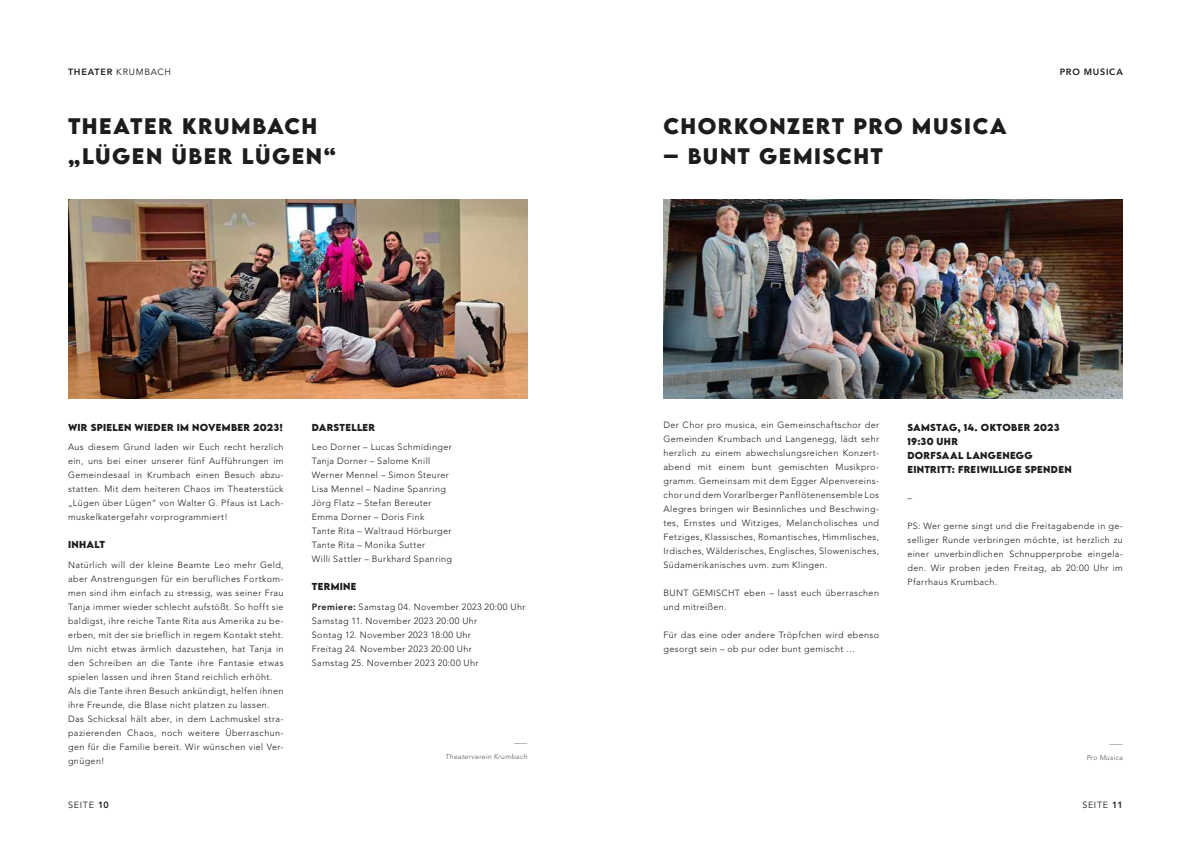
<style>
.page{position:relative;width:1191px;height:842px;background:#fff}
.page>*{position:absolute;margin:0;border:0;box-sizing:border-box;transform-origin:0 0}
.t1{font:700 20px/30px "LEMONMILK";letter-spacing:.07em;color:#1d1d1b}
.t2{font:300 9px/14px "Avenir LT Std";letter-spacing:.04em;color:#1d1d1b}
.t3{font:700 9px/14px "LEMONMILK";letter-spacing:.03em;color:#1d1d1b}
.t4{font:9px "Avenir LT Std";letter-spacing:.08em;color:#1d1d1b}
.t5{font:800 9px "Avenir LT Std";letter-spacing:.08em;color:#1d1d1b}
.t6{font:italic 300 7px "Avenir LT Std";letter-spacing:.04em;color:#575756}
.t7{font:300 7px "Avenir LT Std";color:#575756}
.s1{font-weight:800}
</style>
<div class="page">
<img style="left:68px;top:200px;width:459px;height:198px">
<img style="left:663px;top:200px;width:460px;height:198px">
<p class="t4" style="left:68px;top:67px;width:104px"><span class="s1">THEATER</span> KRUMBACH</p>
<h1 class="t1" style="left:68px;top:112px;width:269px">THEATER KRUMBACH „LÜGEN ÜBER LÜGEN“</h1>
<p class="t3" style="left:68px;top:420px;width:216px">WIR SPIELEN WIEDER IM NOVEMBER 2023!</p>
<p class="t2" style="left:68px;top:440px;width:217px;text-align:justify">Aus diesem Grund laden wir Euch recht herzlich ein, uns bei einer unserer fünf Aufführungen im Gemeindesaal in Krumbach einen Besuch abzu&shy;statten. Mit dem heiteren Chaos im Theaterstück „Lügen über Lügen“ von Walter G. Pfaus ist Lach&shy;muskelkatergefahr vorprogrammiert!</p>
<p class="t3" style="left:68px;top:538px;width:39px">INHALT</p>
<p class="t2" style="left:68px;top:558px;width:217px">Natürlich will der kleine Beamte Leo mehr Geld, aber Anstrengungen für ein berufliches Fortkom&shy;men sind ihm einfach zu stressig, was seiner Frau Tanja immer wieder schlecht aufstößt. So hofft sie baldigst, ihre reiche Tante Rita aus Amerika zu be&shy;erben, mit der sie brieflich in regem Kontakt steht.<br>Um nicht etwas ärmlich dazustehen, hat Tanja in den Schreiben an die Tante ihre Fantasie etwas spielen lassen und ihren Stand reichlich erhöht.<br>Als die Tante ihren Besuch ankündigt, helfen ihnen ihre Freunde, die Blase nicht platzen zu lassen.<br>Das Schicksal hält aber, in dem Lachmuskel stra&shy;pazierenden Chaos, noch weitere Überraschun&shy;gen für die Familie bereit. Wir wünschen viel Ver&shy;gnügen!</p>
<p class="t3" style="left:312px;top:420px;width:65px">DARSTELLER</p>
<p class="t2" style="left:312px;top:440px;width:142px">Leo Dorner – Lucas Schmidinger<br>Tanja Dorner – Salome Knill<br>Werner Mennel – Simon Steurer<br>Lisa Mennel – Nadine Spanring<br>Jörg Flatz – Stefan Bereuter<br>Emma Dorner – Doris Fink<br>Tante Rita – Waltraud Hörburger<br>Tante Rita – Monika Sutter<br>Willi Sattler – Burkhard Spanring</p>
<p class="t3" style="left:312px;top:580px;width:46px">TERMINE</p>
<p class="t2" style="left:312px;top:600px;width:215px"><span class="s1">Premiere:</span> Samstag 04. November 2023 20:00 Uhr Samstag 11. November 2023 20:00 Uhr<br>Sontag 12. November 2023 18:00 Uhr<br>Freitag 24. November 2023 20:00 Uhr<br>Samstag 25. November 2023 20:00 Uhr</p>
<p class="t7" style="left:514px;top:739px;width:15px">––––</p>
<p class="t6" style="left:445px;top:753px;width:84px">Theaterverein Krumbach</p>
<h1 class="t1" style="left:663px;top:112px;width:345px">CHORKONZERT PRO MUSICA</h1>
<h1 class="t1" style="left:663px;top:142px;width:221px">– BUNT GEMISCHT</h1>
<p class="t5" style="left:1059px;top:66px;width:65px">PRO MUSICA</p>
<p class="t2" style="left:663px;top:418px;width:217px;text-align:justify">Der Chor pro musica, ein Gemeinschaftschor der Gemeinden Krumbach und Langenegg, lädt sehr herzlich zu einem abwechslungsreichen Konzert&shy;abend mit einem bunt gemischten Musikpro&shy;gramm. Gemeinsam mit dem Egger Alpenvereins&shy;chor und dem Vorarlberger Panflötenensemble Los Alegres bringen wir Besinnliches und Beschwing&shy;tes, Ernstes und Witziges, Melancholisches und Fetziges, Klassisches, Romantisches, Himmlisches, Irdisches, Wälderisches, Englisches, Slowenisches, Südamerikanisches uvm. zum Klingen.</p>
<p class="t2" style="left:663px;top:586px;width:217px">BUNT GEMISCHT eben – lasst euch überraschen und mitreißen.</p>
<p class="t2" style="left:663px;top:628px;width:217px">Für das eine oder andere Tröpfchen wird ebenso gesorgt sein – ob pur oder bunt gemischt …</p>
<p class="t3" style="left:907px;top:420px;width:166px">SAMSTAG, 14. OKTOBER 2023<br>19:30 UHR<br>DORFSAAL LANGENEGG<br>EINTRITT: FREIWILLIGE SPENDEN</p>
<p class="t2" style="left:907px;top:491px;width:6px">–</p>
<p class="t2" style="left:907px;top:519px;width:217px;text-align:justify">PS: Wer gerne singt und die Freitagabende in ge&shy;selliger Runde verbringen möchte, ist herzlich zu einer unverbindlichen Schnupperprobe eingela&shy;den. Wir proben jeden Freitag, ab 20:00 Uhr im Pfarrhaus Krumbach.</p>
<p class="t7" style="left:1109px;top:739px;width:15px">––––</p>
<p class="t6" style="left:1086px;top:753px;width:38px">Pro Musica</p>
<p class="t4" style="left:68px;top:799px;width:42px">SEITE <span class="s1">10</span></p>
<p class="t4" style="left:1082px;top:799px;width:42px">SEITE <span class="s1">11</span></p>
</div>
